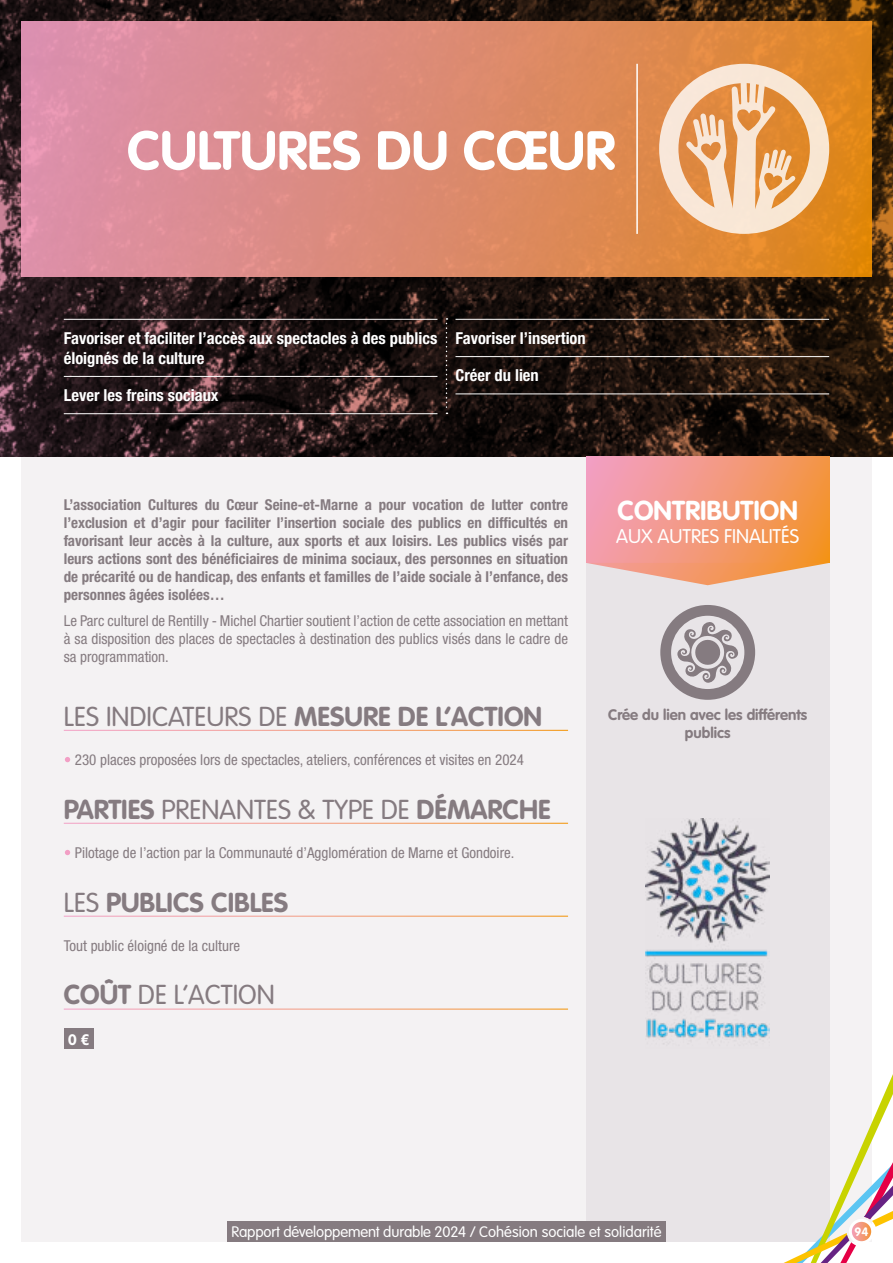
<style>
.page{position:relative;width:893px;height:1263px;background:#fff}
.page>*{position:absolute;margin:0;border:0;box-sizing:border-box;transform-origin:0 0}
.t1{font:700 54px "VAG Rounded Std";color:#fff}
.t2{font:300 27px "VAG Rounded Std";color:#857b80}
.t3{font:700 27px "VAG Rounded Std";color:#857b80}
.t4{font:700 27px "VAG Rounded Std";color:#fff}
.t5{font:300 19.5px "VAG Rounded Std";color:#fff}
.t6{font:700 condensed 16.5px/19.8px "Helvetica Neue LT Std";color:#fff}
.t7{font:700 condensed 15px/18px "Helvetica Neue LT Std";color:#857b80;text-align:justify}
.t8{font:condensed 15px/18px "Helvetica Neue LT Std";color:#857b80;text-align:justify}
.t9{font:300 15px "VAG Rounded Std";letter-spacing:-.01em;color:#fff}
.t10{font:700 15px/18px "VAG Rounded Std";color:#857b80;text-align:center}
.t11{font:700 15px "VAG Rounded Std";color:#fff}
.t12{font:700 12px "VAG Rounded Std";color:#fff}
.s1{font-weight:700}
.s2{color:#fff}
.s3{font-weight:300}
</style>
<div class="page">
<div style="left:21px;top:21px;width:851px;height:1221px;background:#f4f2f3"></div>
<div style="left:586px;top:457px;width:243px;height:785px;background:#e8e4e7"></div>
<img style="left:0;top:0;width:893px;height:457px">
<svg style="left:21px;top:21px;width:851px;height:255px;background:#dd8b73"></svg>
<hr style="left:64px;top:319px;width:373px;height:1px;background:#fff">
<hr style="left:64px;top:376px;width:373px;height:1px;background:#fff">
<hr style="left:64px;top:413px;width:373px;height:1px;background:#fff">
<svg style="left:446px;top:318px;width:1px;height:96px"></svg>
<hr style="left:636px;top:64px;width:2px;height:170px;background:#fff">
<svg style="left:659px;top:64px;width:170px;height:170px;background:#ecb888"></svg>
<svg style="left:586px;top:457px;width:243px;height:106px;background:#f2997b"></svg>
<svg style="left:587px;top:563px;width:242px;height:22px"></svg>
<svg style="left:660px;top:605px;width:95px;height:95px"></svg>
<hr style="left:64px;top:730px;width:504px;height:1px;background:#fff">
<hr style="left:64px;top:823px;width:504px;height:1px;background:#fff">
<hr style="left:64px;top:916px;width:504px;height:1px;background:#fff">
<hr style="left:64px;top:1009px;width:504px;height:1px;background:#fff">
<div style="left:64px;top:1029px;width:30px;height:20px;background:#857b80"></div>
<div style="left:227px;top:1222px;width:439px;height:20px;background:#857b80"></div>
<svg style="left:769px;top:1024px;width:124px;height:239px"></svg>
<svg style="left:850px;top:1220px;width:23px;height:23px"></svg>
<div style="left:849px;top:1219px;width:25px;height:25px;border:3px solid #fff;border-radius:50%"></div>
<hr style="left:455px;top:319px;width:374px;height:1px;background:#fff">
<hr style="left:455px;top:356px;width:374px;height:1px;background:#fff">
<hr style="left:455px;top:393px;width:374px;height:1px;background:#fff">
<img style="left:646px;top:819px;width:123px;height:225px">
<h1 class="t1" style="left:127px;top:119px;width:489px">CULTURES DU CŒUR</h1>
<p class="t6" style="left:64px;top:328px;width:375px">Favoriser et faciliter l’accès aux spectacles à des publics éloignés de la culture</p>
<p class="t6" style="left:64px;top:385px;width:156px">Lever les freins sociaux</p>
<p class="t6" style="left:455px;top:328px;width:132px">Favoriser l’insertion</p>
<p class="t6" style="left:455px;top:365px;width:85px">Créer du lien</p>
<p class="t7" style="left:64px;top:495px;width:506px">L’association Cultures du Cœur Seine-et-Marne a pour vocation de lutter contre l’exclusion et d’agir pour faciliter l’insertion sociale des publics en difficultés en favorisant leur accès à la culture, aux sports et aux loisirs. Les publics visés par leurs actions sont des bénéficiaires de minima sociaux, des personnes en situation de précarité ou de handicap, des enfants et familles de l’aide sociale à l’enfance, des personnes âgées isolées…</p>
<p class="t8" style="left:64px;top:612px;width:506px">Le Parc culturel de Rentilly - Michel Chartier soutient l’action de cette association en mettant à sa disposition des places de spectacles à destination des publics visés dans le cadre de sa programmation.</p>
<h2 class="t2" style="left:64px;top:701px;width:480px">LES INDICATEURS DE <span class="s1">MESURE DE L’ACTION</span></h2>
<p class="t8" style="left:64px;top:750px;width:462px"><span class="s2">•</span> 230 places proposées lors de spectacles, ateliers, conférences et visites en 2024</p>
<h2 class="t2" style="left:64px;top:794px;width:488px"><span class="s1">PARTIES</span> PRENANTES &amp; TYPE DE <span class="s1">DÉMARCHE</span></h2>
<p class="t8" style="left:64px;top:843px;width:452px"><span class="s2">•</span> Pilotage de l’action par la Communauté d’Agglomération de Marne et Gondoire.</p>
<h2 class="t3" style="left:64px;top:886px;width:226px"><span class="s3">LES</span> PUBLICS CIBLES</h2>
<p class="t8" style="left:64px;top:936px;width:178px">Tout public éloigné de la culture</p>
<h2 class="t2" style="left:64px;top:979px;width:213px"><span class="s1">COÛT</span> DE L’ACTION</h2>
<p class="t11" style="left:68px;top:1030px;width:23px">0 €</p>
<h2 class="t4" style="left:617px;top:495px;width:182px">CONTRIBUTION</h2>
<h3 class="t5" style="left:616px;top:525px;width:185px">AUX AUTRES FINALITÉS</h3>
<p class="t10" style="left:608px;top:706px;width:200px">Crée du lien avec les différents publics</p>
<p class="t9" style="left:231px;top:1223px;width:432px">Rapport développement durable 2024 / Cohésion sociale et solidarité</p>
<p class="t12" style="left:855px;top:1224px;width:15px">94</p>
</div>
